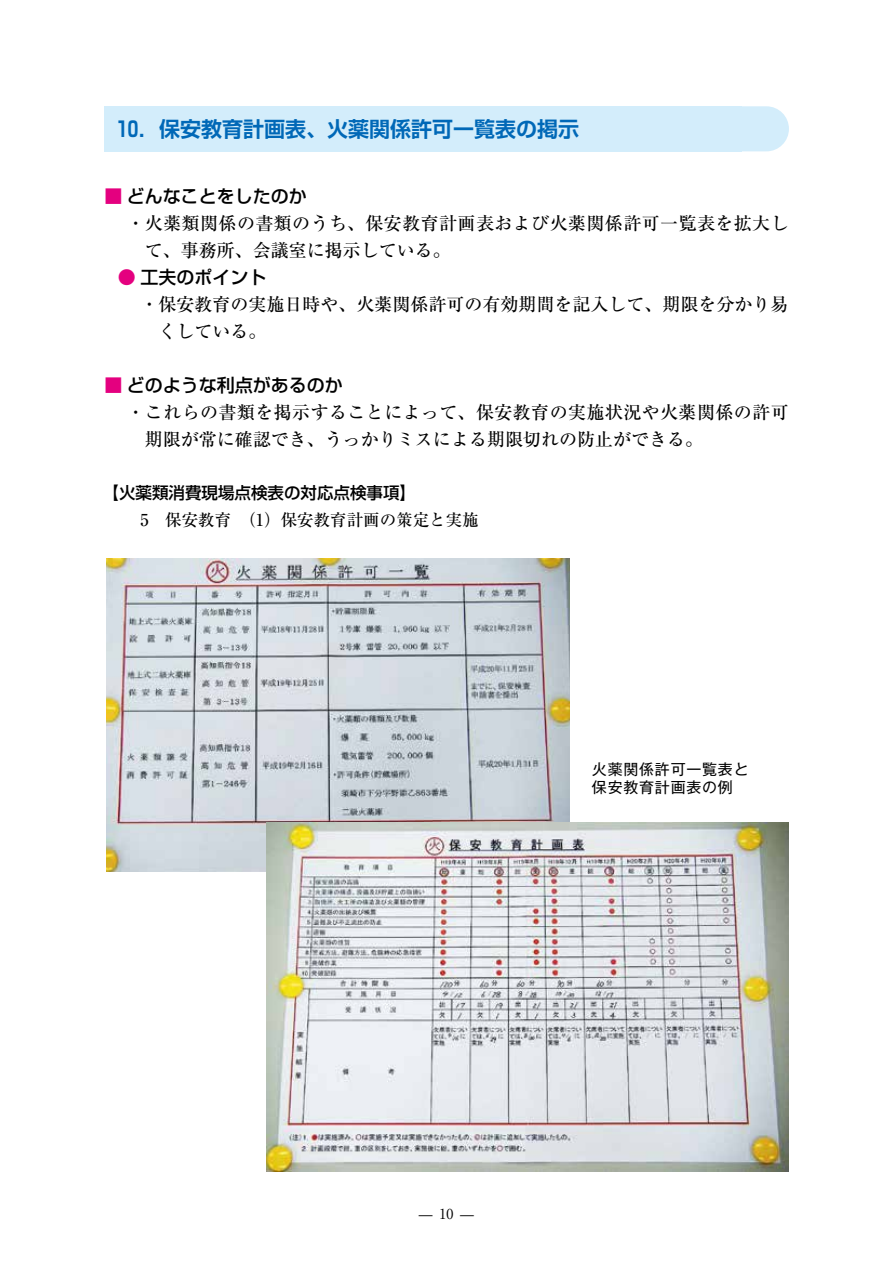
<style>
.page{position:relative;width:893px;height:1263px;background:#fff}
.page>*{position:absolute;margin:0;border:0;box-sizing:border-box;transform-origin:0 0}
.t1{font:700 21px "Shin Go Pro De";color:#0068b7}
.t2{font:500 18px/27px "Ryumin Pro";letter-spacing:.025em;color:#000}
.t3{font:500 18px/27px "Ryumin Pro";color:#000}
.t4{font:500 18px "Shin Go Pro";color:#000}
.t5{font:500 16.5px "Ryumin Pro";color:#000}
.t6{font:500 16.5px "Shin Go Pro";color:#000}
.t7{font:15px/18px "Gothic MB101 Pro";letter-spacing:.05em;color:#000}
.t8{font:13.8px "Ryumin Pro";color:#000}
.s1{color:#e4007f}
</style>
<div class="page">
<svg style="left:742px;top:106px;width:47px;height:45px;background:#d7eefb"></svg>
<div style="left:104px;top:106px;width:638px;height:45px;background:#d3edfb"></div>
<img style="left:106px;top:558px;width:464px;height:314px">
<img style="left:267px;top:823px;width:521px;height:348px">
<p class="t1" style="left:117px;top:112px;width:463px">10．保安教育計画表、火薬関係許可一覧表の掲示</p>
<p class="t4" style="left:104px;top:181px;width:204px"><span class="s1">■</span> どんなことをしたのか</p>
<p class="t2" style="left:145px;top:208px;width:645px;text-indent:-40px">　・火薬類関係の書類のうち、保安教育計画表および火薬関係許可一覧表を拡大して、事務所、会議室に掲示している。</p>
<p class="t4" style="left:118px;top:262px;width:150px"><span class="s1">●</span> 工夫のポイント</p>
<p class="t3" style="left:158px;top:289px;width:632px;text-indent:-18px">・保安教育の実施日時や、火薬関係許可の有効期間を記入して、期限を分かり易くしている。</p>
<p class="t4" style="left:104px;top:370px;width:240px"><span class="s1">■</span> どのような利点があるのか</p>
<p class="t2" style="left:145px;top:397px;width:645px;text-indent:-40px">　・これらの書類を掲示することによって、保安教育の実施状況や火薬関係の許可期限が常に確認でき、うっかりミスによる期限切れの防止ができる。</p>
<p class="t6" style="left:103px;top:480px;width:315px">【火薬類消費現場点検表の対応点検事項】</p>
<p class="t5" style="left:140px;top:507px;width:340px">5　保安教育　（1）保安教育計画の策定と実施</p>
<p class="t7" style="left:592px;top:758px;width:158px">火薬関係許可一覧表と保安教育計画表の例</p>
<p class="t8" style="left:419px;top:1203px;width:57px">— 10 —</p>
</div>
